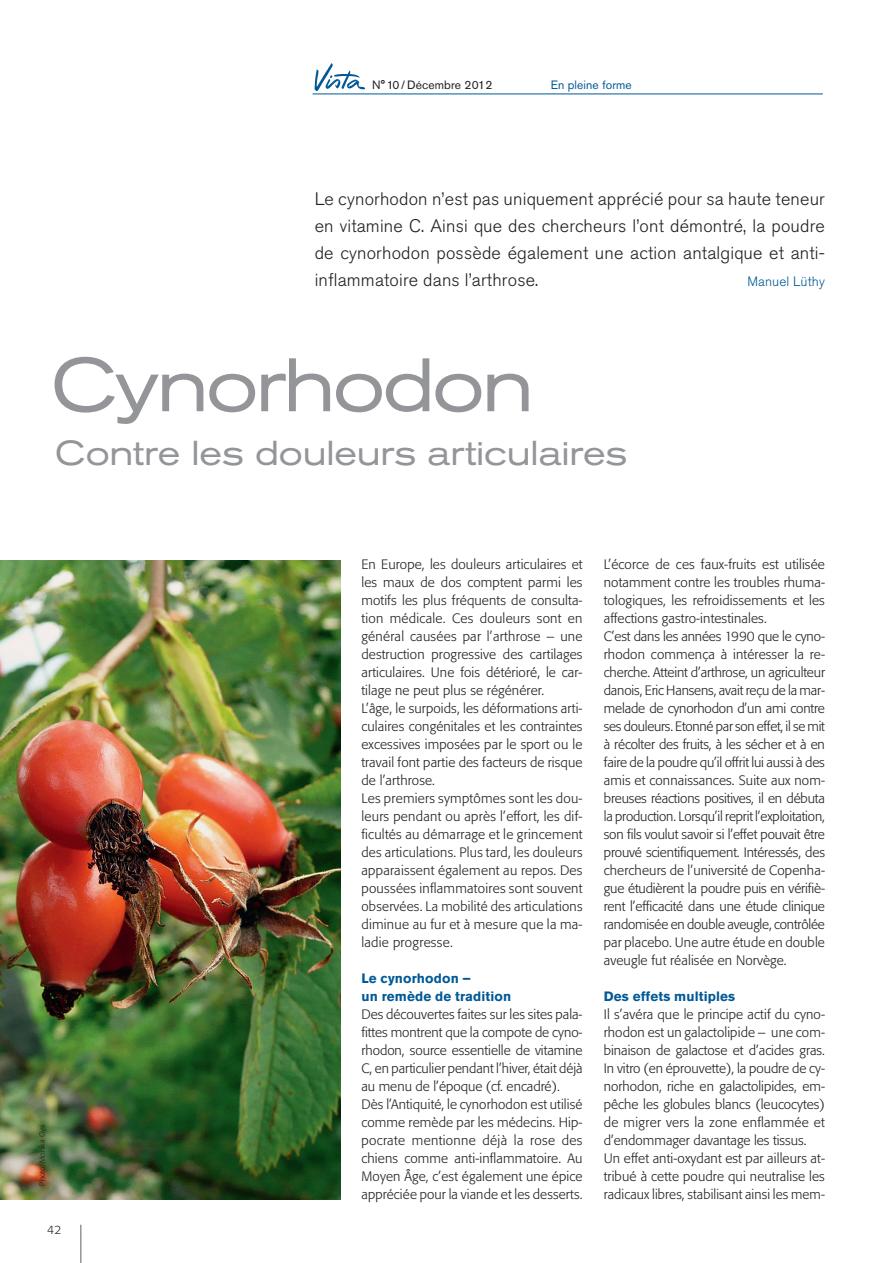
<style>
.page{position:relative;width:893px;height:1263px;background:#fff}
.page>*{position:absolute;margin:0;border:0;box-sizing:border-box;transform-origin:0 0}
.Lead_x06{font:expanded 74.85px "Akzidenz Grotesk Pro";letter-spacing:-.04em;color:#939598;scale:.96 1}
.Untertitel_Redaktion{font:expanded 34.35px "Akzidenz Grotesk Pro";letter-spacing:-.005em;color:#939598;scale:.96 1}
.Lead_x06-2{font:300 18px/27px "Akzidenz Grotesk Pro";letter-spacing:.01em;color:#231f20;text-align:justify}
.Grundtext_x08{font:300 13.5px/18px "Formata Pro";letter-spacing:.01em;color:#231f20;text-align:justify}
.Zwischentitel_x09{font:700 13.5px/18px "Akzidenz Grotesk Pro";letter-spacing:.01em;color:#005996}
.Lead_x06-3{font:300 13.5px "Akzidenz Grotesk Pro";letter-spacing:.01em;color:#005996}
.Kopfzeile{font:12px "Akzidenz Grotesk Pro";letter-spacing:.01em;color:#231f20}
.Kopfzeile-2{font:12px "Akzidenz Grotesk Pro";letter-spacing:.01em;color:#005996}
.Pagina_links{font:300 12px "Formata Pro";color:#231f20}
.Fotograf_x12{font:300 7.5px "Formata Pro";letter-spacing:.01em;color:#231f20}
</style>
<div class="page">
<hr style="left:80px;top:1225px;width:2px;height:38px;background:#939598">
<hr style="left:313px;top:94px;width:510px;height:1px;background:#005996">
<img style="left:314px;top:63px;width:52px;height:29px">
<img style="left:0;top:561px;width:340px;height:638px">
<p class="Kopfzeile" style="left:372px;top:77px;width:122px">N° 10 / Décembre 2012</p>
<p class="Kopfzeile-2" style="left:551px;top:77px;width:83px">En pleine forme</p>
<p class="Lead_x06-2" style="left:315px;top:185px;width:512px">Le cynorhodon n’est pas uniquement apprécié pour sa haute teneur en vitamine C. Ainsi que des chercheurs l’ont démontré, la poudre de cynorhodon possède également une action antalgique et anti&shy;inflammatoire dans l’arthrose.</p>
<p class="Lead_x06-3" style="left:747px;top:272px;width:79px">Manuel Lüthy</p>
<p class="Lead_x06" style="left:51px;top:336px;width:505px">Cynorhodon</p>
<p class="Untertitel_Redaktion" style="left:55px;top:431px;width:598px">Contre les douleurs articulaires</p>
<p class="Fotograf_x12" style="left:37px;top:1185px;width:63px;rotate:-90deg">Photo: Monika Gysi</p>
<p class="Grundtext_x08" style="left:361px;top:555px;width:223px">En Europe, les douleurs articulaires et les maux de dos comptent parmi les motifs les plus fréquents de consulta&shy;tion médicale. Ces douleurs sont en général causées par l’arthrose – une destruction progressive des cartilages articulaires. Une fois détérioré, le car&shy;tilage ne peut plus se régénérer.</p>
<p class="Grundtext_x08" style="left:361px;top:699px;width:223px">L’âge, le surpoids, les déformations arti&shy;culaires congénitales et les contraintes excessives imposées par le sport ou le travail font partie des facteurs de risque de l’arthrose.</p>
<p class="Grundtext_x08" style="left:361px;top:789px;width:223px">Les premiers symptômes sont les dou&shy;leurs pendant ou après l’effort, les dif&shy;ficultés au démarrage et le grincement des articulations. Plus tard, les douleurs apparaissent également au repos. Des poussées inflammatoires sont souvent observées. La mobilité des articulations diminue au fur et à mesure que la ma&shy;ladie progresse.</p>
<p class="Zwischentitel_x09" style="left:361px;top:969px;width:151px">Le cynorhodon –<br>un remède de tradition</p>
<p class="Grundtext_x08" style="left:361px;top:1005px;width:223px">Des découvertes faites sur les sites pala&shy;fittes montrent que la compote de cyno&shy;rhodon, source essentielle de vitamine C, en particulier pendant l’hiver, était déjà au menu de l’époque (cf. encadré).</p>
<p class="Grundtext_x08" style="left:361px;top:1095px;width:223px">Dès l’Antiquité, le cynorhodon est utilisé comme remède par les médecins. Hip&shy;pocrate mentionne déjà la rose des chiens comme anti-inflammatoire. Au Moyen Âge, c’est également une épice appréciée pour la viande et les desserts.</p>
<p class="Grundtext_x08" style="left:604px;top:555px;width:223px">L’écorce de ces faux-fruits est utilisée notamment contre les troubles rhuma&shy;tologiques, les refroidissements et les affections gastro-intestinales.</p>
<p class="Grundtext_x08" style="left:604px;top:627px;width:223px">C’est dans les années 1990 que le cyno&shy;rhodon commença à intéresser la re&shy;cherche. Atteint d’arthrose, un agriculteur danois, Eric Hansens, avait reçu de la mar&shy;melade de cynorhodon d’un ami contre ses douleurs. Etonné par son effet, il se mit à récolter des fruits, à les sécher et à en faire de la poudre qu’il offrit lui aussi à des amis et connaissances. Suite aux nom&shy;breuses réactions positives, il en débuta la production. Lorsqu’il reprit l’exploitation, son fils voulut savoir si l’effet pouvait être prouvé scientifiquement. Intéressés, des chercheurs de l’université de Copenha&shy;gue étudièrent la poudre puis en vérifiè&shy;rent l’efficacité dans une étude clinique randomisée en double aveugle, contrôlée par placebo. Une autre étude en double aveugle fut réalisée en Norvège.</p>
<p class="Zwischentitel_x09" style="left:604px;top:987px;width:133px">Des effets multiples</p>
<p class="Grundtext_x08" style="left:604px;top:1005px;width:223px">Il s’avéra que le principe actif du cyno&shy;rhodon est un galactolipide – une com&shy;binaison de galactose et d’acides gras.<br>In vitro (en éprouvette), la poudre de cy&shy;norhodon, riche en galactolipides, em&shy;pêche les globules blancs (leucocytes) de migrer vers la zone enflammée et d’endommager davantage les tissus.</p>
<p class="Grundtext_x08" style="left:604px;top:1149px;width:223px">Un effet anti-oxydant est par ailleurs at&shy;tribué à cette poudre qui neutralise les radicaux libres, stabilisant ainsi les mem-</p>
<p class="Pagina_links" style="left:47px;top:1222px;width:16px">42</p>
</div>
